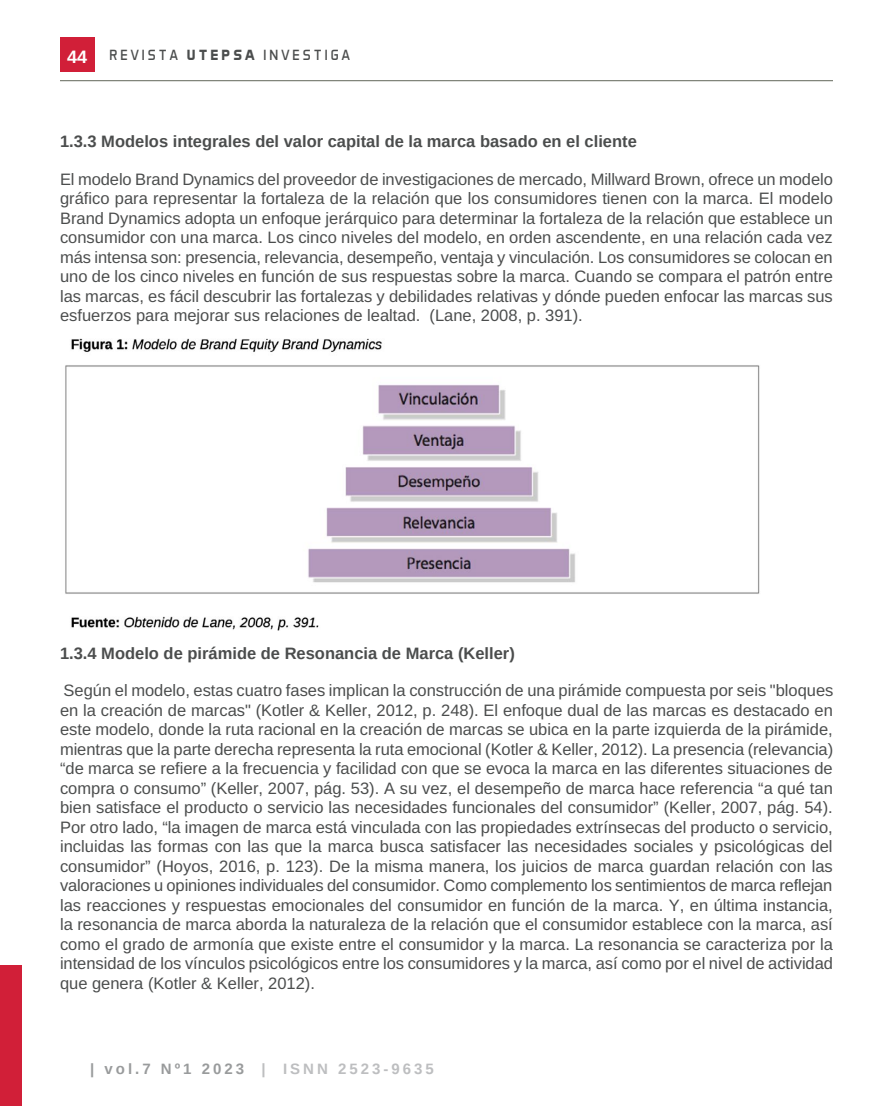
<style>
.page{position:relative;width:893px;height:1106px;background:#fff}
.page>*{position:absolute;margin:0;border:0;box-sizing:border-box;transform-origin:0 0}
.t1{font:16.5px/19.5px "Arimo";color:#4b4d4d;text-align:justify}
.t2{font:700 16.5px "Arimo";color:#4b4d4d}
.t3{font:700 15px "Arimo";letter-spacing:.2em;color:#bdbec0}
.t4{font:15px "Aero Matics";letter-spacing:.2em;color:#4b4d4d}
.s1{font-family:"Arimo";font-weight:700;font-size:18px;color:#fff}
.s2{font-weight:700}
.s3{color:#999b9c}
</style>
<div class="page">
<div style="left:60px;top:38px;width:34px;height:34px;background:#d11f38"></div>
<hr style="left:60px;top:80px;width:773px;height:1px;background:#73776c">
<div style="left:0;top:965px;width:22px;height:141px;background:#d11f38"></div>
<img style="left:65px;top:338px;width:695px;height:292px">
<p class="t4" style="left:67px;top:46px;width:284px"><span class="s1">44</span> REVISTA <span class="s2">UTEPSA</span> INVESTIGA</p>
<p class="t2" style="left:60px;top:132px;width:578px">1.3.3 Modelos integrales del valor capital de la marca basado en el cliente</p>
<p class="t1" style="left:60px;top:169px;width:774px">El modelo Brand Dynamics del proveedor de investigaciones de mercado, Millward Brown, ofrece un modelo gráfico para representar la fortaleza de la relación que los consumidores tienen con la marca. El modelo Brand Dynamics adopta un enfoque jerárquico para determinar la fortaleza de la relación que establece un consumidor con una marca. Los cinco niveles del modelo, en orden ascendente, en una relación cada vez más intensa son: presencia, relevancia, desempeño, ventaja y vinculación. Los consumidores se colocan en uno de los cinco niveles en función de sus respuestas sobre la marca. Cuando se compara el patrón entre las marcas, es fácil descubrir las fortalezas y debilidades relativas y dónde pueden enfocar las marcas sus esfuerzos para mejorar sus relaciones de lealtad. (Lane, 2008, p. 391).</p>
<p class="t2" style="left:60px;top:644px;width:456px">1.3.4 Modelo de pirámide de Resonancia de Marca (Keller)</p>
<p class="t1" style="left:60px;top:681px;width:775px">Según el modelo, estas cuatro fases implican la construcción de una pirámide compuesta por seis "bloques en la creación de marcas" (Kotler &amp; Keller, 2012, p. 248). El enfoque dual de las marcas es destacado en este modelo, donde la ruta racional en la creación de marcas se ubica en la parte izquierda de la pirámide, mientras que la parte derecha representa la ruta emocional (Kotler &amp; Keller, 2012). La presencia (relevancia) “de marca se refiere a la frecuencia y facilidad con que se evoca la marca en las diferentes situaciones de compra o consumo” (Keller, 2007, pág. 53). A su vez, el desempeño de marca hace referencia “a qué tan bien satisface el producto o servicio las necesidades funcionales del consumidor” (Keller, 2007, pág. 54).<br>Por otro lado, “la imagen de marca está vinculada con las propiedades extrínsecas del producto o servicio, incluidas las formas con las que la marca busca satisfacer las necesidades sociales y psicológicas del consumidor” (Hoyos, 2016, p. 123). De la misma manera, los juicios de marca guardan relación con las valoraciones u opiniones individuales del consumidor. Como complemento los sentimientos de marca reflejan las reacciones y respuestas emocionales del consumidor en función de la marca. Y, en última instancia, la resonancia de marca aborda la naturaleza de la relación que el consumidor establece con la marca, así como el grado de armonía que existe entre el consumidor y la marca. La resonancia se caracteriza por la intensidad de los vínculos psicológicos entre los consumidores y la marca, así como por el nivel de actividad que genera (Kotler &amp; Keller, 2012).</p>
<p class="t3" style="left:90px;top:1060px;width:345px"><span class="s3">| vol.7 Nº1 2023</span> | ISNN 2523-9635</p>
</div>
